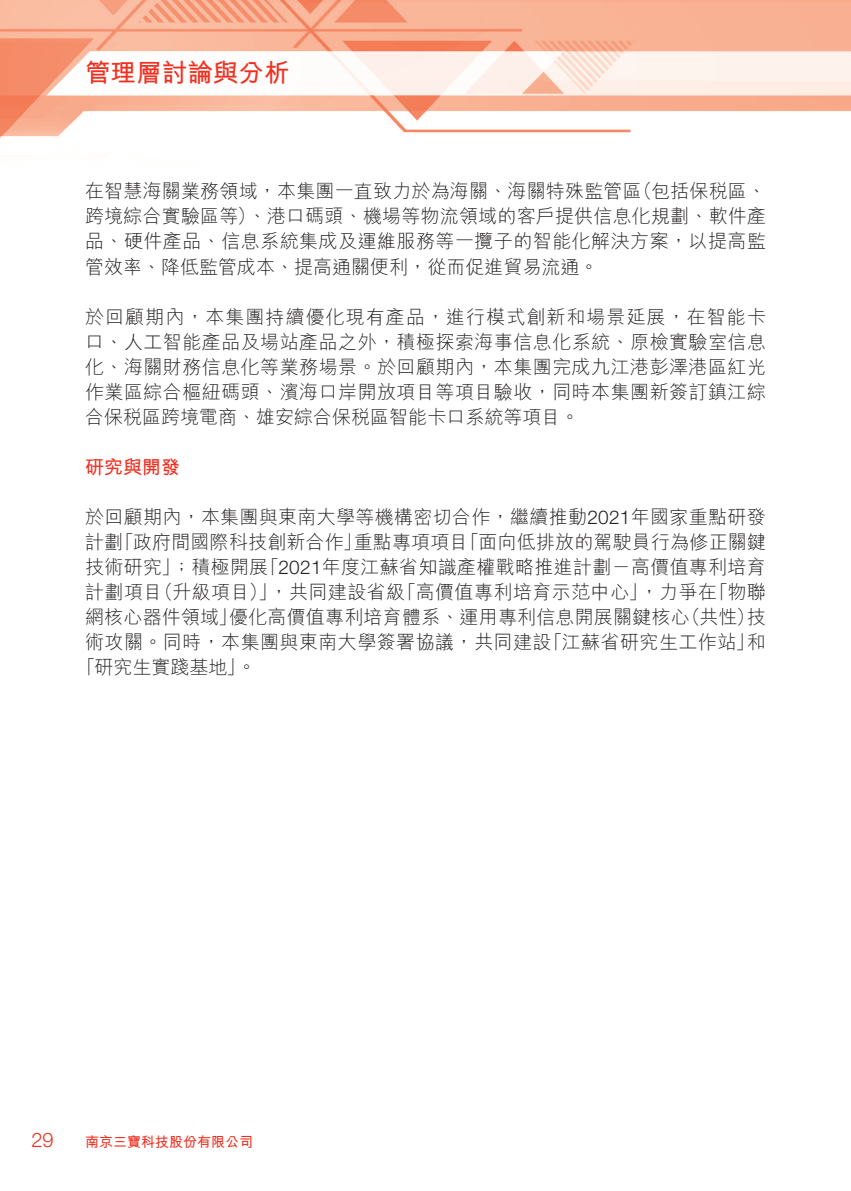
<style>
.page{position:relative;width:851px;height:1191px;background:#fff}
.page>*{position:absolute;margin:0;border:0;box-sizing:border-box;transform-origin:0 0}
.t1{font:700 25.6px "M Hei HK";color:#ef3122}
.t2{font:300 20px "Helvetica Neue LT Std";color:#ef3122}
.t3{font:300 19px/25px "M Hei HK";letter-spacing:.01em;color:#231f20}
.t4{font:700 19px "M Hei HK";color:#ef3122}
.t5{font:700 14px "M Hei HK";color:#ef3122}
.s1{font-family:"Helvetica Neue LT Std"}
</style>
<div class="page">
<img style="left:0;top:0;width:850px;height:138px">
<svg style="left:47px;top:51px;width:516px;height:44px"></svg>
<h1 class="t1" style="left:85px;top:54px;width:206px">管理層討論與分析</h1>
<p class="t3" style="left:85px;top:178px;width:682px">在智慧海關業務領域，本集團一直致力於為海關、海關特殊監管區<br>跨境綜合實驗區等）、港口碼頭、機場等物流領域的客戶提供信息化規劃、軟件產品、硬件產品、信息系統集成及運維服務等一攬子的智能化解決方案，以提高監管效率、降低監管成本、提高通關便利，從而促進貿易流通。</p>
<p class="t3" style="left:85px;top:303px;width:682px;text-align:justify">於回顧期內，本集團持續優化現有產品，進行模式創新和場景延展，在智能卡口、人工智能產品及場站產品之外，積極探索海事信息化系統、原檢實驗室信息化、海關財務信息化等業務場景。於回顧期內，本集團完成九江港彭澤港區紅光作業區綜合樞紐碼頭、濱海口岸開放項目等項目驗收，同時本集團新簽訂鎮江綜合保稅區跨境電商、雄安綜合保稅區智能卡口系統等項目。</p>
<p class="t4" style="left:85px;top:453px;width:96px">研究與開發</p>
<p class="t3" style="left:85px;top:503px;width:682px;text-align:right">於回顧期內，本集團與東南大學等機構密切合作，繼續推動<span class="s1">2021</span>年國家重點研發「面向低排放的駕駛員行為修正關鍵</p>
<p class="t3" style="left:633px;top:178px;width:134px">（包括保稅區、</p>
<p class="t3" style="left:115px;top:528px;width:248px">「政府間國際科技創新合作」</p>
<p class="t3" style="left:85px;top:528px;width:40px">計劃</p>
<p class="t3" style="left:353px;top:528px;width:116px">重點專項項目</p>
<p class="t3" style="left:260px;top:553px;width:507px">「<span class="s1">2021</span>年度江蘇省知識產權戰略推進計劃－高價值專利培育</p>
<p class="t3" style="left:85px;top:553px;width:185px">技術研究」；積極開展</p>
<p class="t3" style="left:85px;top:578px;width:79px">計劃項目</p>
<p class="t3" style="left:155px;top:578px;width:124px">（升級項目）」</p>
<p class="t3" style="left:397px;top:578px;width:321px">「高價值專利培育示范中心，」 力爭在</p>
<p class="t3" style="left:269px;top:578px;width:137px">，共同建設省級</p>
<p class="t3" style="left:709px;top:578px;width:58px">「物聯</p>
<p class="t3" style="left:229px;top:603px;width:462px">優化高價值專利培育體系、運用專利信息開展關鍵核心</p>
<p class="t3" style="left:85px;top:603px;width:154px">網核心器件領域」</p>
<p class="t3" style="left:681px;top:603px;width:85px">（共性技）</p>
<p class="t3" style="left:77px;top:628px;width:476px;text-indent:8px">術攻關。同時，本集團與東南大學簽署協議，共同建設「研究生實踐基地。「</p>
<p class="t3" style="left:543px;top:628px;width:223px">「江蘇省研究生工作站和」</p>
<p class="t2" style="left:31px;top:1127px;width:24px">29</p>
<p class="t5" style="left:85px;top:1131px;width:169px">南京三寶科技股份有限公司</p>
</div>
